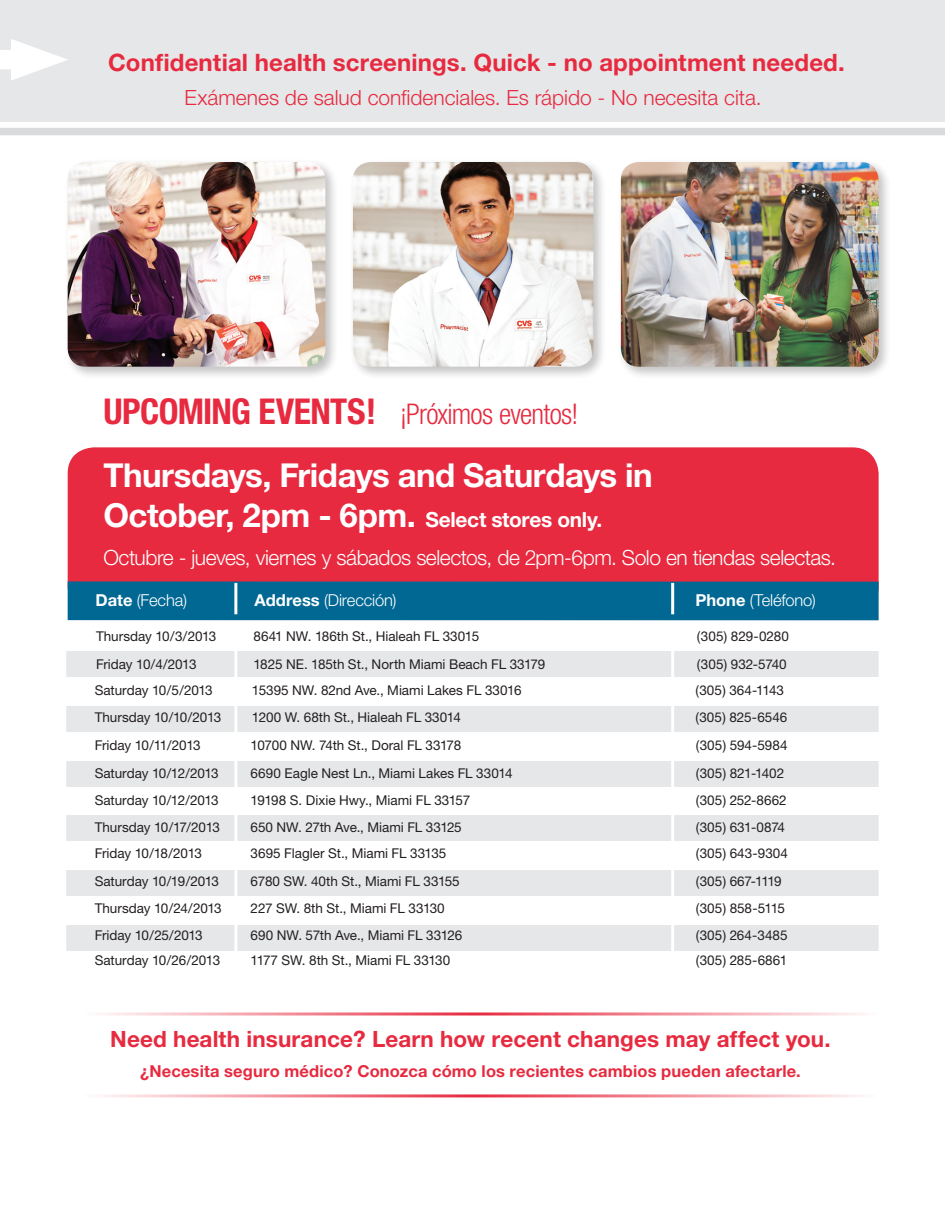
<style>
.page{position:relative;width:945px;height:1215px;background:#fff}
.page>*{position:absolute;margin:0;border:0;box-sizing:border-box;transform-origin:0 0}
.t1{font:700 condensed 35.7px "Helvetica Neue";letter-spacing:-.015em;color:#e72a3f}
.t2{font:700 33px "Helvetica Neue";letter-spacing:-.015em;color:#fff}
.t3{font:300 condensed 28.5px "Helvetica Neue LT Std";letter-spacing:-.025em;color:#e72a3f}
.t4{font:700 24px "Helvetica Neue";letter-spacing:.005em;color:#e72a3f}
.t5{font:700 22.5px "Helvetica Neue";letter-spacing:.005em;color:#e72a3f}
.t6{font:300 21px "Helvetica Neue LT Std";letter-spacing:-.02em;color:#fff}
.t7{font:300 21px "Helvetica Neue LT Std";color:#e72a3f}
.t8{font:700 20.85px "Helvetica Neue";letter-spacing:-.015em;color:#fff}
.t9{font:700 16.5px "Helvetica Neue";letter-spacing:.01em;color:#e72a3f}
.t10{font:300 16.5px "Helvetica Neue LT Std";letter-spacing:-.005em;color:#fff}
.t11{font:13.5px "Helvetica Neue";letter-spacing:-.005em;color:#231f20}
.t12{font:13.5px "Helvetica Neue";letter-spacing:-.025em;color:#231f20}
.s1{font-family:"Helvetica Neue";font-weight:700;font-size:35.7px}
.s2{font-size:33px}
.s3{font-family:"Helvetica Neue";font-weight:700}
</style>
<div class="page">
<div style="left:68px;top:447px;width:811px;height:166px;background:#e72a3f;border-radius:26px"></div>
<div style="left:66px;top:761px;width:813px;height:26px;background:#e6e7e9"></div>
<div style="left:66px;top:815px;width:813px;height:26px;background:#e6e7e9"></div>
<div style="left:66px;top:870px;width:813px;height:26px;background:#e6e7e9"></div>
<div style="left:66px;top:925px;width:813px;height:26px;background:#e6e7e9"></div>
<div style="left:66px;top:706px;width:813px;height:26px;background:#e6e7e9"></div>
<div style="left:66px;top:651px;width:813px;height:26px;background:#e6e7e9"></div>
<div style="left:68px;top:581px;width:811px;height:39px;background:#006893"></div>
<hr style="left:234px;top:623px;width:3px;height:337px;background:#fff">
<hr style="left:671px;top:623px;width:3px;height:344px;background:#fff">
<hr style="left:234px;top:583px;width:3px;height:31px;background:#fff">
<hr style="left:671px;top:583px;width:3px;height:31px;background:#fff">
<div style="left:349px;top:159px;width:264px;height:227px;background:#231f20;opacity:.26"></div>
<img style="left:353px;top:162px;width:240px;height:205px">
<div style="left:64px;top:159px;width:281px;height:227px;background:#231f20;opacity:.26"></div>
<img style="left:68px;top:162px;width:257px;height:205px">
<div style="left:617px;top:159px;width:281px;height:227px;background:#231f20;opacity:.26"></div>
<img style="left:621px;top:162px;width:258px;height:205px">
<div style="left:0;top:128px;width:945px;height:7px;background:#d9dadc"></div>
<div style="left:0;top:0;width:945px;height:121px;background:#e6e7e9"></div>
<div style="left:0;top:50px;width:34px;height:19px;background:#fff"></div>
<svg style="left:11px;top:39px;width:57px;height:41px"></svg>
<svg style="left:101px;top:1012px;width:764px;height:4px;background:#f5abb3"></svg>
<hr style="left:64px;top:1094px;width:812px;height:3px;background:#e72a3f">
<p class="t4" style="left:108px;top:48px;width:738px">Confidential health screenings. Quick - no appointment needed.</p>
<p class="t7" style="left:185px;top:84px;width:578px">Exámenes de salud confidenciales. Es rápido - No necesita cita.</p>
<p class="t1" style="left:104px;top:390px;width:93px">UPCOMING</p>
<p class="t3" style="left:259px;top:398px;width:321px"><span class="s1">EVENTS!</span> ¡Próximos eventos!</p>
<p class="t2" style="left:104px;top:455px;width:551px">Thursdays, Fridays and Saturdays in</p>
<p class="t8" style="left:104px;top:506px;width:500px"><span class="s2">October, 2pm - 6pm.</span> Select stores only.</p>
<p class="t6" style="left:104px;top:544px;width:734px">Octubre - jueves, viernes y sábados selectos, de 2pm-6pm. Solo en tiendas selectas.</p>
<p class="t10" style="left:96px;top:590px;width:93px"><span class="s3">Date</span> (Fecha)</p>
<p class="t10" style="left:255px;top:590px;width:143px"><span class="s3">Address</span> (Dirección)</p>
<p class="t10" style="left:696px;top:590px;width:122px"><span class="s3">Phone</span> (Teléfono)</p>
<p class="t11" style="left:96px;top:628px;width:122px">Thursday 10/3/2013</p>
<p class="t11" style="left:96px;top:656px;width:102px">Friday 10/4/2013</p>
<p class="t11" style="left:95px;top:682px;width:120px">Saturday 10/5/2013</p>
<p class="t11" style="left:95px;top:709px;width:128px">Thursday 10/10/2013</p>
<p class="t11" style="left:95px;top:737px;width:107px">Friday 10/11/2013</p>
<p class="t11" style="left:95px;top:765px;width:126px">Saturday 10/12/2013</p>
<p class="t11" style="left:95px;top:792px;width:126px">Saturday 10/12/2013</p>
<p class="t11" style="left:95px;top:819px;width:127px">Thursday 10/17/2013</p>
<p class="t11" style="left:95px;top:845px;width:109px">Friday 10/18/2013</p>
<p class="t11" style="left:95px;top:873px;width:126px">Saturday 10/19/2013</p>
<p class="t11" style="left:95px;top:900px;width:129px">Thursday 10/24/2013</p>
<p class="t11" style="left:95px;top:927px;width:110px">Friday 10/25/2013</p>
<p class="t11" style="left:95px;top:953px;width:127px">Saturday 10/26/2013</p>
<p class="t11" style="left:254px;top:628px;width:227px">8641 NW. 186th St., Hialeah FL 33015</p>
<p class="t11" style="left:254px;top:656px;width:293px">1825 NE. 185th St., North Miami Beach FL 33179</p>
<p class="t11" style="left:252px;top:682px;width:271px">15395 NW. 82nd Ave., Miami Lakes FL 33016</p>
<p class="t11" style="left:252px;top:709px;width:210px">1200 W. 68th St., Hialeah FL 33014</p>
<p class="t11" style="left:251px;top:737px;width:212px">10700 NW. 74th St., Doral FL 33178</p>
<p class="t11" style="left:251px;top:765px;width:263px">6690 Eagle Nest Ln., Miami Lakes FL 33014</p>
<p class="t11" style="left:251px;top:792px;width:221px">19198 S. Dixie Hwy., Miami FL 33157</p>
<p class="t11" style="left:251px;top:819px;width:213px">650 NW. 27th Ave., Miami FL 33125</p>
<p class="t11" style="left:251px;top:845px;width:197px">3695 Flagler St., Miami FL 33135</p>
<p class="t11" style="left:251px;top:873px;width:211px">6780 SW. 40th St., Miami FL 33155</p>
<p class="t11" style="left:251px;top:900px;width:196px">227 SW. 8th St., Miami FL 33130</p>
<p class="t11" style="left:251px;top:927px;width:213px">690 NW. 57th Ave., Miami FL 33126</p>
<p class="t11" style="left:251px;top:953px;width:201px">1177 SW. 8th St., Miami FL 33130</p>
<p class="t11" style="left:697px;top:628px;width:94px">(305) 829-0280</p>
<p class="t11" style="left:697px;top:656px;width:91px">(305) 932-5740</p>
<p class="t11" style="left:695px;top:682px;width:90px">(305) 364-1143</p>
<p class="t11" style="left:695px;top:709px;width:94px">(305) 825-6546</p>
<p class="t11" style="left:696px;top:737px;width:93px">(305) 594-5984</p>
<p class="t11" style="left:696px;top:765px;width:90px">(305) 821-1402</p>
<p class="t11" style="left:696px;top:792px;width:93px">(305) 252-8662</p>
<p class="t11" style="left:696px;top:819px;width:91px">(305) 631-0874</p>
<p class="t11" style="left:696px;top:845px;width:94px">(305) 643-9304</p>
<p class="t12" style="left:696px;top:873px;width:88px">(305) 667-1119</p>
<p class="t11" style="left:696px;top:900px;width:91px">(305) 858-5115</p>
<p class="t11" style="left:696px;top:927px;width:93px">(305) 264-3485</p>
<p class="t11" style="left:696px;top:953px;width:93px">(305) 285-6861</p>
<p class="t5" style="left:110px;top:1025px;width:722px">Need health insurance? Learn how recent changes may affect you.</p>
<p class="t9" style="left:140px;top:1061px;width:662px">¿Necesita seguro médico? Conozca cómo los recientes cambios pueden afectarle.</p>
</div>
